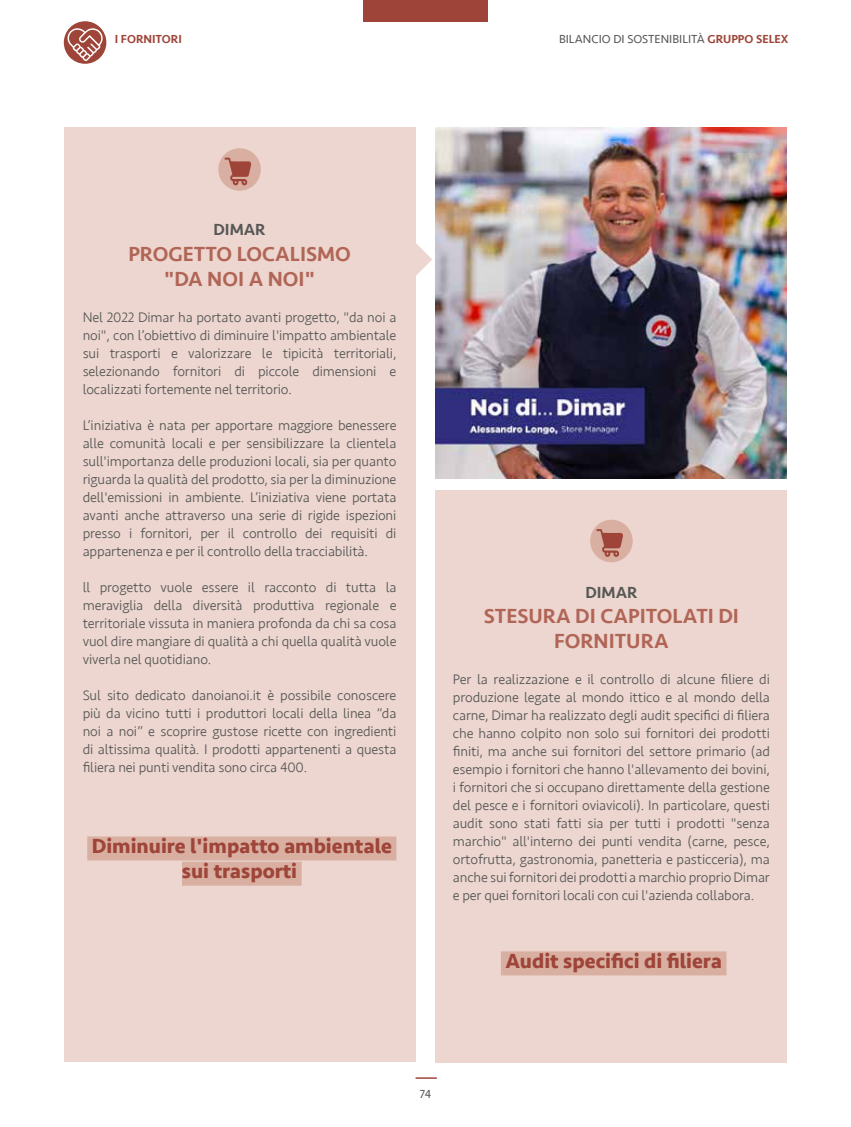
<style>
.page{position:relative;width:851px;height:1127px;background:#fff}
.page>*{position:absolute;margin:0;border:0;box-sizing:border-box;transform-origin:0 0}
.t1{font:700 21px/25.2px "Seravek";color:#9e4438;text-align:center}
.t2{font:500 21px/25.2px "Seravek";color:#b16556;text-align:center}
.t3{font:500 16.5px "Seravek";color:#575756}
.t4{font:300 14.25px/18px "Seravek";letter-spacing:-.01em;color:#575756;text-align:justify}
.t5{font:12px "Seravek";color:#575756}
.t6{font:500 12px "Seravek";color:#9e4438}
.s1{font-weight:500;color:#9e4438}
</style>
<div class="page">
<div style="left:363px;top:0;width:125px;height:21px;background:#9e4438"></div>
<hr style="left:415px;top:1077px;width:22px;height:2px;background:#9e4438">
<svg style="left:64px;top:21px;width:42px;height:43px"></svg>
<div style="left:64px;top:128px;width:351px;height:934px;background:#ecd6cf"></div>
<div style="left:218px;top:148px;width:43px;height:43px;background:#d9afa2;border-radius:50%"></div>
<svg style="left:224px;top:158px;width:27px;height:28px"></svg>
<div style="left:87px;top:836px;width:309px;height:24px;background:#d9afa2"></div>
<div style="left:182px;top:862px;width:119px;height:24px;background:#d9afa2"></div>
<div style="left:435px;top:490px;width:352px;height:573px;background:#ecd6cf"></div>
<div style="left:590px;top:520px;width:42px;height:42px;background:#d9afa2;border-radius:50%"></div>
<svg style="left:596px;top:529px;width:27px;height:28px"></svg>
<div style="left:501px;top:951px;width:225px;height:24px;background:#d9afa2"></div>
<img style="left:435px;top:128px;width:351px;height:351px">
<svg style="left:415px;top:242px;width:17px;height:34px"></svg>
<p class="t6" style="left:115px;top:31px;width:68px">I FORNITORI</p>
<p class="t5" style="left:559px;top:29px;width:231px">BILANCIO DI SOSTENIBILITÀ <span class="s1">GRUPPO SELEX</span></p>
<p class="t3" style="left:213px;top:220px;width:54px">DIMAR</p>
<h1 class="t2" style="left:128px;top:241px;width:224px">PROGETTO LOCALISMO "DA NOI A NOI"</h1>
<p class="t4" style="left:83px;top:308px;width:315px">Nel 2022 Dimar ha portato avanti progetto, "da noi a noi", con l’obiettivo di diminuire l'impatto ambientale sui trasporti e valorizzare le tipicità territoriali, selezionando fornitori di piccole dimensioni e localizzati fortemente nel territorio.</p>
<p class="t4" style="left:83px;top:416px;width:315px">L’iniziativa è nata per apportare maggiore benessere alle comunità locali e per sensibilizzare la clientela sull'importanza delle produzioni locali, sia per quanto riguarda la qualità del prodotto, sia per la diminuzione dell'emissioni in ambiente. L’iniziativa viene portata avanti anche attraverso una serie di rigide ispezioni presso i fornitori, per il controllo dei requisiti di appartenenza e per il controllo della tracciabilità.</p>
<p class="t4" style="left:83px;top:578px;width:315px">ll progetto vuole essere il racconto di tutta la meraviglia della diversità produttiva regionale e territoriale vissuta in maniera profonda da chi sa cosa vuol dire mangiare di qualità a chi quella qualità vuole viverla nel quotidiano.</p>
<p class="t4" style="left:83px;top:686px;width:315px">Sul sito dedicato danoianoi.it è possibile conoscere più da vicino tutti i produttori locali della linea “da noi a noi” e scoprire gustose ricette con ingredienti di altissima qualità. I prodotti appartenenti a questa filiera nei punti vendita sono circa 400.</p>
<h1 class="t1" style="left:92px;top:833px;width:301px">Diminuire l'impatto ambientale sui trasporti</h1>
<p class="t3" style="left:585px;top:582px;width:54px">DIMAR</p>
<h1 class="t2" style="left:483px;top:603px;width:257px">STESURA DI CAPITOLATI DI<br>FORNITURA</h1>
<p class="t4" style="left:453px;top:671px;width:318px">Per la realizzazione e il controllo di alcune filiere di produzione legate al mondo ittico e al mondo della carne, Dimar ha realizzato degli audit specifici di filiera che hanno colpito non solo sui fornitori dei prodotti finiti, ma anche sui fornitori del settore primario (ad esempio i fornitori che hanno l'allevamento dei bovini, i fornitori che si occupano direttamente della gestione del pesce e i fornitori oviavicoli). In particolare, questi audit sono stati fatti sia per tutti i prodotti "senza marchio" all'interno dei punti vendita (carne, pesce, ortofrutta, gastronomia, panetteria e pasticceria), ma anche sui fornitori dei prodotti a marchio proprio Dimar e per quei fornitori locali con cui l'azienda collabora.</p>
<h1 class="t1" style="left:505px;top:948px;width:218px">Audit specifici di filiera</h1>
<p class="t5" style="left:420px;top:1084px;width:13px">74</p>
</div>
